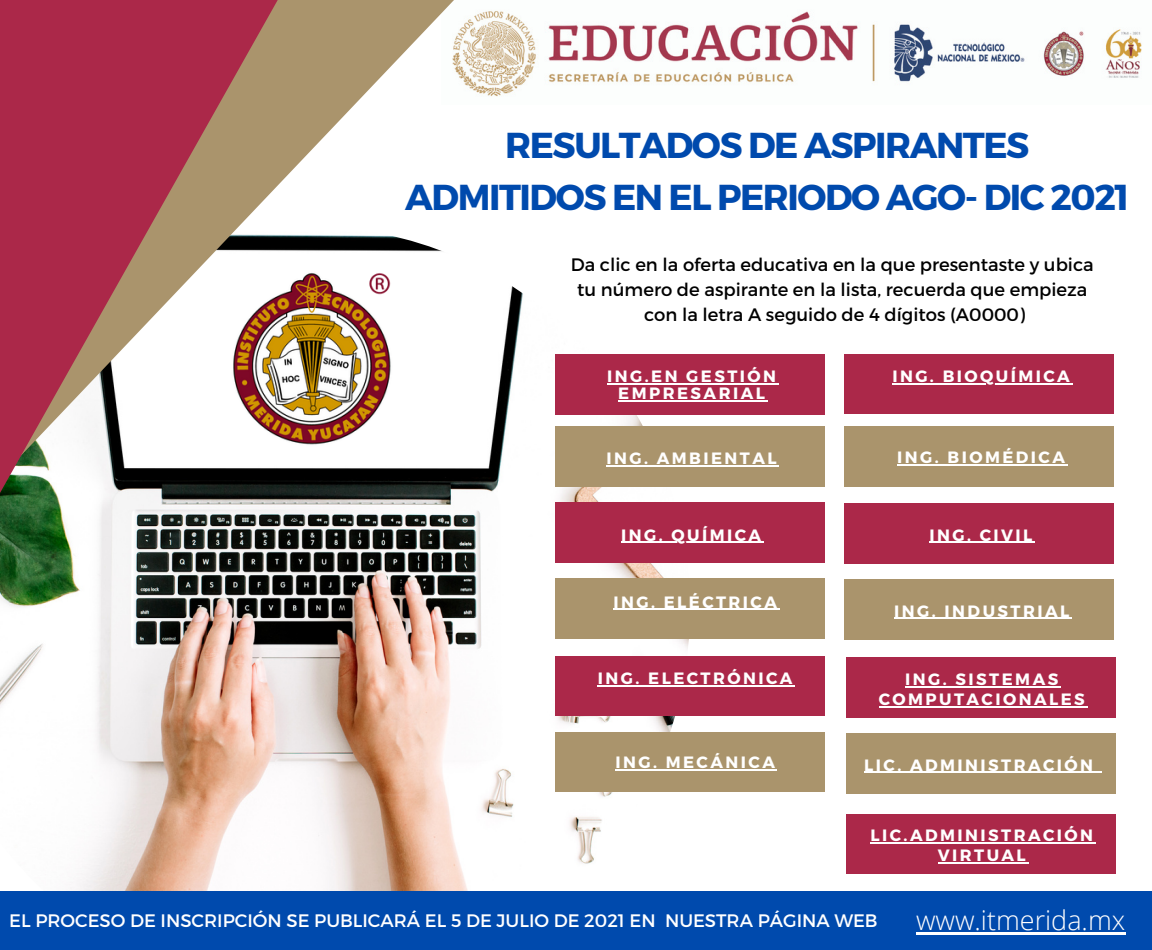
<style>
.page{position:relative;width:1152px;height:950px;background:#fff}
.page>*{position:absolute;margin:0;border:0;box-sizing:border-box;transform-origin:0 0}
.t1{font:700 36px "Montserrat";letter-spacing:-.04em;color:#004aad}
.t2{font:300 27px "Open Sans";color:#fff}
.t3{font:18px "Montserrat";color:#000}
.t4{font:18px "Montserrat";color:#fff}
.t5{font:700 16.35px/16.8px "Montserrat";letter-spacing:.15em;color:#fff;text-align:center}
</style>
<div class="page">
<img style="left:284px;top:286px;width:406px;height:605px">
<div style="left:555px;top:502px;width:270px;height:60px;background:#ab2849"></div>
<div style="left:555px;top:732px;width:270px;height:60px;background:#aa946c"></div>
<div style="left:555px;top:578px;width:270px;height:60px;background:#aa946c"></div>
<div style="left:555px;top:656px;width:270px;height:59px;background:#ab2849"></div>
<div style="left:555px;top:354px;width:270px;height:60px;background:#ab2849"></div>
<div style="left:555px;top:427px;width:270px;height:59px;background:#aa946c"></div>
<div style="left:844px;top:354px;width:270px;height:60px;background:#ab2849"></div>
<div style="left:844px;top:504px;width:270px;height:59px;background:#ab2849"></div>
<div style="left:844px;top:579px;width:270px;height:60px;background:#aa946c"></div>
<div style="left:846px;top:657px;width:270px;height:60px;background:#ab2849"></div>
<img style="left:469px;top:11px;width:673px;height:86px">
<div style="left:844px;top:427px;width:270px;height:59px;background:#aa946c"></div>
<div style="left:846px;top:733px;width:270px;height:60px;background:#aa946c"></div>
<div style="left:846px;top:814px;width:270px;height:59px;background:#ab2849"></div>
<div style="left:0;top:891px;width:1152px;height:58px;background:#004aad"></div>
<svg style="left:284px;top:0;width:185px;height:710px"></svg>
<svg style="left:0;top:0;width:284px;height:891px"></svg>
<img style="left:230px;top:270px;width:162px;height:177px">
<hr style="left:897px;top:464px;width:170px;height:1px;background:#fff">
<hr style="left:598px;top:685px;width:197px;height:1px;background:#fff">
<hr style="left:621px;top:541px;width:143px;height:2px;background:#fff">
<hr style="left:613px;top:609px;width:166px;height:1px;background:#fff">
<hr style="left:607px;top:383px;width:172px;height:1px;background:#fff">
<hr style="left:618px;top:400px;width:149px;height:1px;background:#fff">
<hr style="left:607px;top:465px;width:172px;height:1px;background:#fff">
<hr style="left:892px;top:383px;width:180px;height:1px;background:#fff">
<hr style="left:615px;top:769px;width:162px;height:1px;background:#fff">
<hr style="left:929px;top:542px;width:106px;height:1px;background:#fff">
<hr style="left:894px;top:618px;width:178px;height:1px;background:#fff">
<hr style="left:905px;top:686px;width:156px;height:1px;background:#fff">
<hr style="left:879px;top:706px;width:208px;height:1px;background:#fff">
<hr style="left:864px;top:771px;width:232px;height:2px;background:#fff">
<svg style="left:1096px;top:771px;width:6px;height:2px"></svg>
<hr style="left:871px;top:842px;width:225px;height:1px;background:#fff">
<hr style="left:938px;top:862px;width:90px;height:1px;background:#fff">
<hr style="left:916px;top:931px;width:209px;height:3px;background:#fff">
<p class="t1" style="left:505px;top:122px;width:526px">RESULTADOS DE ASPIRANTES</p>
<p class="t1" style="left:405px;top:174px;width:726px">ADMITIDOS EN EL PERIODO AGO- DIC 2021</p>
<p class="t3" style="left:571px;top:253px;width:524px">Da clic en la oferta educativa en la que presentaste y ubica</p>
<p class="t3" style="left:577px;top:278px;width:512px">tu número de aspirante en la lista, recuerda que empieza</p>
<p class="t3" style="left:644px;top:302px;width:383px">con la letra A seguido de 4 dígitos (A0000)</p>
<p class="t5" style="left:607px;top:367px;width:170px">ING.EN GESTIÓN<br>EMPRESARIAL</p>
<p class="t5" style="left:892px;top:367px;width:179px">ING. BIOQUÍMICA</p>
<p class="t5" style="left:607px;top:449px;width:172px">ING. AMBIENTAL</p>
<p class="t5" style="left:897px;top:448px;width:169px">ING. BIOMÉDICA</p>
<p class="t5" style="left:621px;top:525px;width:142px">ING. QUÍMICA</p>
<p class="t5" style="left:929px;top:525px;width:105px">ING. CIVIL</p>
<p class="t5" style="left:613px;top:592px;width:165px">ING. ELÉCTRICA</p>
<p class="t5" style="left:894px;top:601px;width:176px">ING. INDUSTRIAL</p>
<p class="t5" style="left:598px;top:669px;width:196px">ING. ELECTRÓNICA</p>
<p class="t5" style="left:905px;top:670px;width:155px">ING. SISTEMAS</p>
<p class="t5" style="left:879px;top:690px;width:208px">COMPUTACIONALES</p>
<p class="t5" style="left:615px;top:753px;width:161px">ING. MECÁNICA</p>
<p class="t5" style="left:864px;top:755px;width:230px">LIC. ADMINISTRACIÓN</p>
<p class="t5" style="left:871px;top:826px;width:224px">LIC.ADMINISTRACIÓN</p>
<p class="t5" style="left:938px;top:846px;width:89px">VIRTUAL</p>
<p class="t4" style="left:9px;top:908px;width:870px">EL PROCESO DE INSCRIPCIÓN SE PUBLICARÁ EL 5 DE JULIO DE 2021 EN NUESTRA PÁGINA WEB</p>
<p class="t2" style="left:916px;top:900px;width:211px">www.itmerida.mx</p>
</div>
